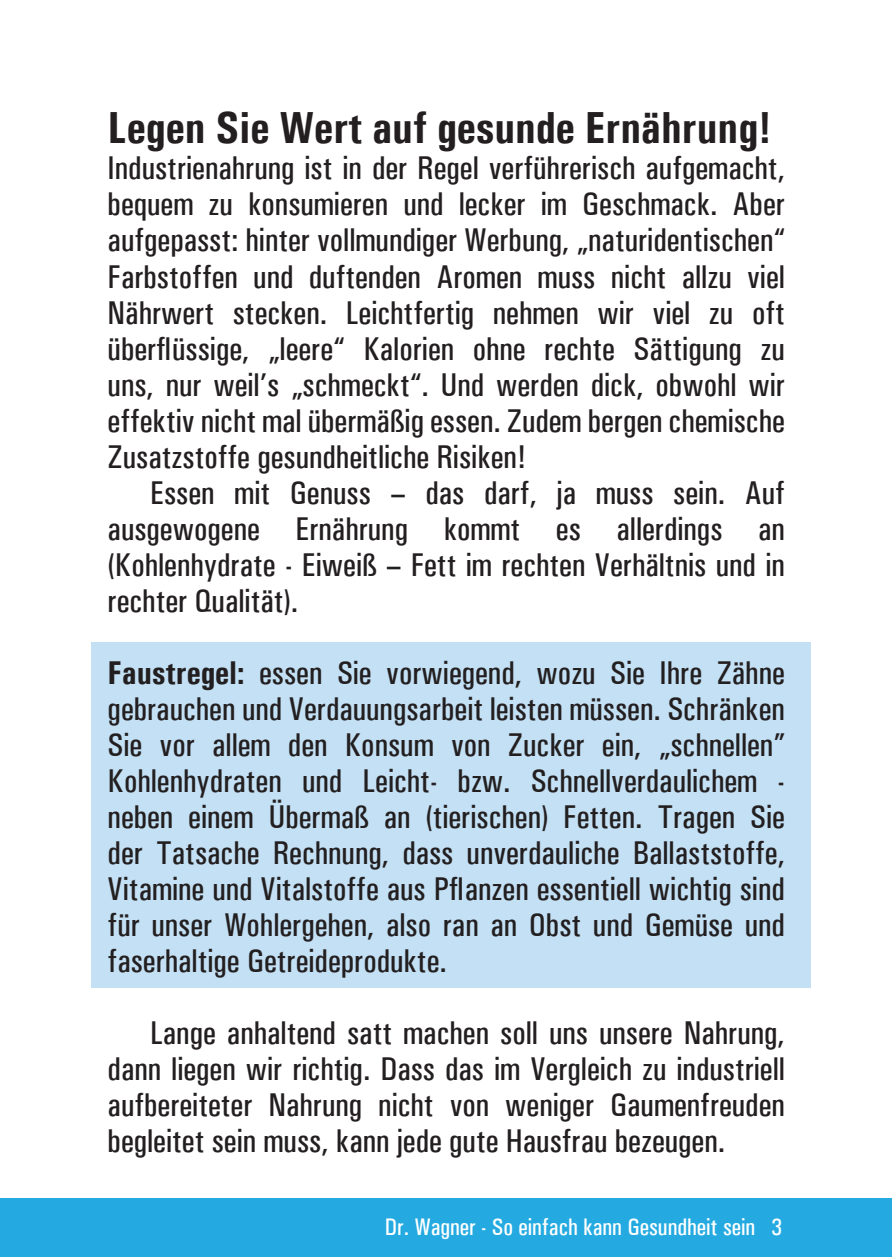
<style>
.page{position:relative;width:892px;height:1257px;background:#fff}
.page>*{position:absolute;margin:0;border:0;box-sizing:border-box;transform-origin:0 0}
.t1{font:700 condensed 45px "Univers";color:#231f20}
.t2{font:500 condensed 33px/36px "Univers";color:#231f20;text-align:justify}
.t3{font:500 condensed 24px "Univers";color:#fff}
.s1{font-weight:700}
</style>
<div class="page">
<div style="left:0;top:1198px;width:891px;height:59px;background:#24aae1"></div>
<div style="left:91px;top:642px;width:719px;height:346px;background:#c3e0f4"></div>
<h1 class="t1" style="left:108px;top:101px;width:665px">Legen Sie Wert auf gesunde Ernährung!</h1>
<p class="t2" style="left:108px;top:150px;width:678px">Industrienahrung ist in der Regel verführerisch aufgemacht, bequem zu konsumieren und lecker im Geschmack. Aber aufgepasst: hinter vollmundiger Werbung, „naturidentischen“ Farbstoffen und duftenden Aromen muss nicht allzu viel Nährwert stecken. Leichtfertig nehmen wir viel zu oft überflüssige, „leere“ Kalorien ohne rechte Sättigung zu uns, nur weil’s „schmeckt“. Und werden dick, obwohl wir effektiv nicht mal übermäßig essen. Zudem bergen chemische Zusatzstoffe gesundheitliche Risiken!</p>
<p class="t2" style="left:108px;top:474px;width:678px;text-indent:43px">Essen mit Genuss – das darf, ja muss sein. Auf ausgewogene Ernährung kommt es allerdings an (Kohlenhydrate - Eiweiß – Fett im rechten Verhältnis und in rechter Qualität).</p>
<p class="t2" style="left:108px;top:654px;width:678px"><span class="s1">Faustregel:</span> essen Sie vorwiegend, wozu Sie Ihre Zähne gebrauchen und Verdauungsarbeit leisten müssen. Schränken Sie vor allem den Konsum von Zucker ein, „schnellen” Kohlenhydraten und Leicht- bzw. Schnellverdaulichem - neben einem Übermaß an (tierischen) Fetten. Tragen Sie der Tatsache Rechnung, dass unverdauliche Ballaststoffe, Vitamine und Vitalstoffe aus Pflanzen essentiell wichtig sind für unser Wohlergehen, also ran an Obst und Gemüse und faserhaltige Getreideprodukte.</p>
<p class="t2" style="left:108px;top:1014px;width:678px;text-indent:43px">Lange anhaltend satt machen soll uns unsere Nahrung, dann liegen wir richtig. Dass das im Vergleich zu industriell aufbereiteter Nahrung nicht von weniger Gaumenfreuden begleitet sein muss, kann jede gute Hausfrau bezeugen.</p>
<p class="t3" style="left:384px;top:1212px;width:399px">Dr. Wagner - So einfach kann Gesundheit sein 3</p>
</div>
